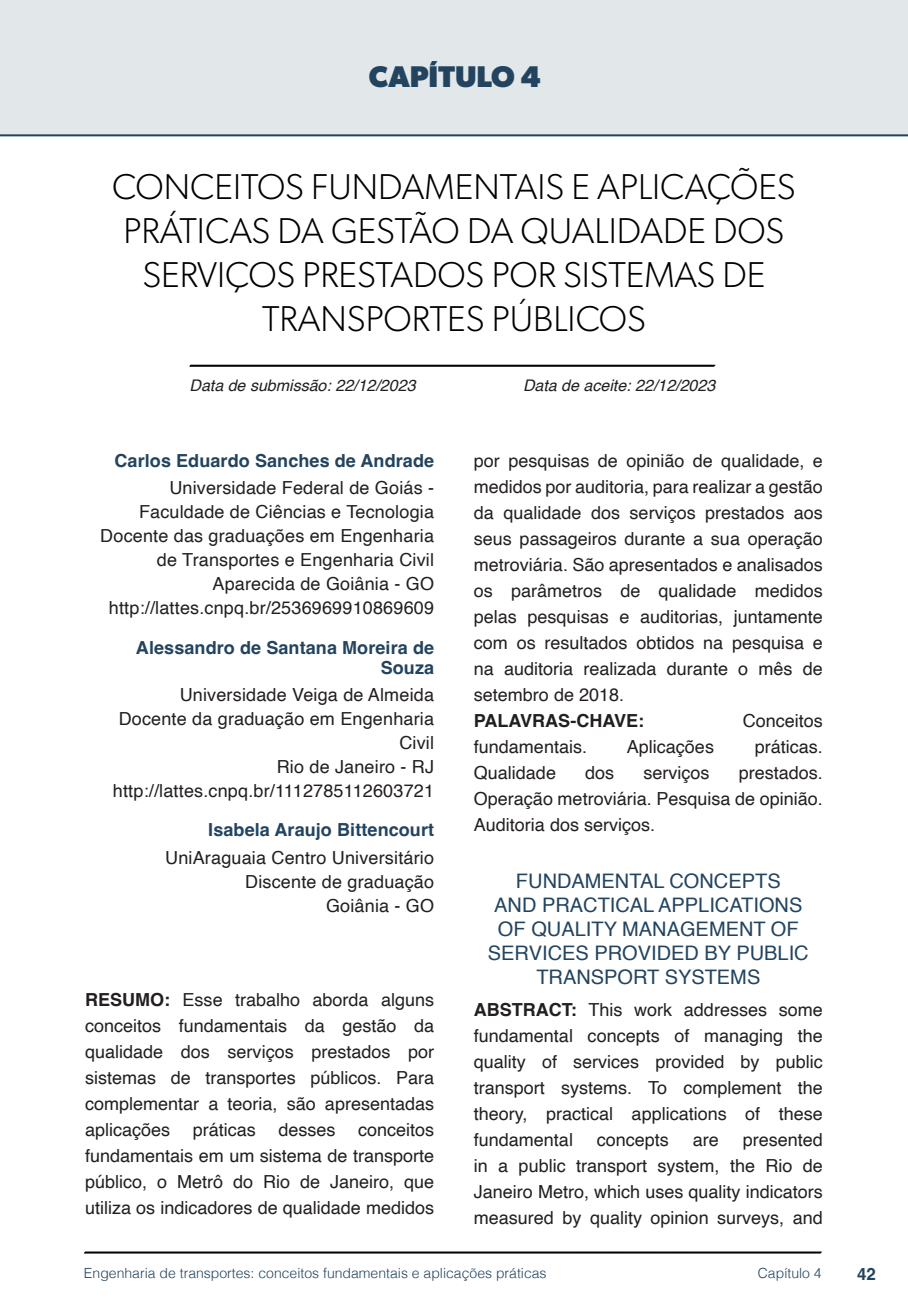
<style>
.page{position:relative;width:908px;height:1304px;background:#fff}
.page>*{position:absolute;margin:0;border:0;box-sizing:border-box;transform-origin:0 0}
.t1{font:300 36px/44px "Gibson";color:#000;text-align:center}
.t2{font:700 30px "Gibson";color:#23445f}
.t3{font:20px/24px "Helvetica";color:#23445f;text-align:center}
.t4{font:18px/26px "Helvetica";color:#231f20;text-align:justify}
.t5{font:700 18px/20px "Helvetica";letter-spacing:.005em;color:#23445f;text-align:right}
.t6{font:700 18px "Helvetica";color:#231f20}
.t7{font:700 16.8px "Helvetica";color:#23445f}
.t8{font:italic 16px "Helvetica";color:#231f20}
.t9{font:300 14px "Helvetica";color:#23445f}
.s1{font-weight:700}
</style>
<div class="page">
<svg style="left:84px;top:1251px;width:737px;height:3px;background:#515151"></svg>
<svg style="left:189px;top:364px;width:526px;height:3px;background:#4f4f4f"></svg>
<div style="left:0;top:0;width:907px;height:136px;background:#e2e7e9"></div>
<div style="left:44px;top:72px;width:68px;height:61px;background:#e2e7e9"></div>
<h2 class="t2" style="left:369px;top:58px;width:173px">CAPÍTULO 4</h2>
<h1 class="t1" style="left:112px;top:164px;width:684px">CONCEITOS FUNDAMENTAIS E APLICAÇÕES<br>PRÁTICAS DA GESTÃO DA QUALIDADE DOS<br>SERVIÇOS PRESTADOS POR SISTEMAS DE<br>TRANSPORTES PÚBLICOS</h1>
<p class="t8" style="left:189px;top:373px;width:227px">Data de submissão: 22/12/2023</p>
<p class="t8" style="left:523px;top:373px;width:194px">Data de aceite: 22/12/2023</p>
<p class="t5" style="left:114px;top:453px;width:321px">Carlos Eduardo Sanches de Andrade</p>
<p class="t4" style="left:100px;top:477px;width:335px;line-height:24px;text-align:right">Universidade Federal de Goiás - Faculdade de Ciências e Tecnologia Docente das graduações em Engenharia de Transportes e Engenharia Civil Aparecida de Goiânia - GO http://lattes.cnpq.br/2536969910869609</p>
<p class="t5" style="left:136px;top:639px;width:299px">Alessandro de Santana Moreira de<br>Souza</p>
<p class="t4" style="left:113px;top:683px;width:322px;line-height:24px;text-align:right">Universidade Veiga de Almeida<br>Docente da graduação em Engenharia<br>Civil<br>Rio de Janeiro - RJ http://lattes.cnpq.br/1112785112603721</p>
<p class="t5" style="left:208px;top:822px;width:227px">Isabela Araujo Bittencourt</p>
<p class="t4" style="left:165px;top:846px;width:270px;line-height:24px;text-align:right">UniAraguaia Centro Universitário<br>Discente de graduação<br>Goiânia - GO</p>
<p class="t4" style="left:85px;top:987px;width:350px"><span class="s1">RESUMO:</span> Esse trabalho aborda alguns conceitos fundamentais da gestão da qualidade dos serviços prestados por sistemas de transportes públicos. Para complementar a teoria, são apresentadas aplicações</p>
<p class="t4" style="left:193px;top:1117px;width:65px">práticas</p>
<p class="t4" style="left:278px;top:1117px;width:59px">desses</p>
<p class="t4" style="left:85px;top:1117px;width:350px;text-indent:273px">conceitos fundamentais em um sistema de transporte público, o Metrô do Rio de Janeiro, que utiliza os indicadores de qualidade medidos</p>
<p class="t4" style="left:473px;top:448px;width:350px">por pesquisas de opinião de qualidade, e medidos por auditoria, para realizar a gestão da qualidade dos serviços prestados aos seus passageiros durante a sua operação metroviária. São apresentados e analisados os parâmetros de qualidade medidos pelas pesquisas e auditorias, juntamente com os resultados obtidos na pesquisa e na auditoria realizada durante o mês de setembro de 2018.</p>
<p class="t6" style="left:473px;top:710px;width:172px">PALAVRAS-CHAVE:</p>
<p class="t4" style="left:742px;top:708px;width:82px">Conceitos</p>
<p class="t4" style="left:473px;top:734px;width:115px">fundamentais.</p>
<p class="t4" style="left:626px;top:734px;width:89px">Aplicações</p>
<p class="t4" style="left:754px;top:734px;width:70px">práticas.</p>
<p class="t4" style="left:473px;top:760px;width:84px">Qualidade</p>
<p class="t4" style="left:585px;top:760px;width:31px">dos</p>
<p class="t4" style="left:643px;top:760px;width:68px">serviços</p>
<p class="t4" style="left:473px;top:760px;width:350px;text-indent:265px">prestados.<br>Operação metroviária. Pesquisa de opinião.<br>Auditoria dos serviços.</p>
<p class="t3" style="left:487px;top:870px;width:322px">FUNDAMENTAL CONCEPTS<br>AND PRACTICAL APPLICATIONS<br>OF QUALITY MANAGEMENT OF<br>SERVICES PROVIDED BY PUBLIC<br>TRANSPORT SYSTEMS</p>
<p class="t4" style="left:473px;top:997px;width:350px"><span class="s1">ABSTRACT:</span> This work addresses some fundamental concepts of managing the quality of services provided by public transport systems. To complement the theory, practical applications of these fundamental</p>
<p class="t4" style="left:473px;top:1127px;width:350px;text-indent:269px">presented in a public transport system, the Rio de Janeiro Metro, which uses quality indicators measured by quality opinion surveys, and</p>
<p class="t4" style="left:596px;top:1127px;width:74px">concepts</p>
<p class="t4" style="left:692px;top:1127px;width:28px">are</p>
<p class="t9" style="left:84px;top:1261px;width:464px">Engenharia de transportes: conceitos fundamentais e aplicações práticas</p>
<p class="t9" style="left:757px;top:1261px;width:65px">Capítulo 4</p>
<p class="t7" style="left:856px;top:1264px;width:20px">42</p>
</div>
